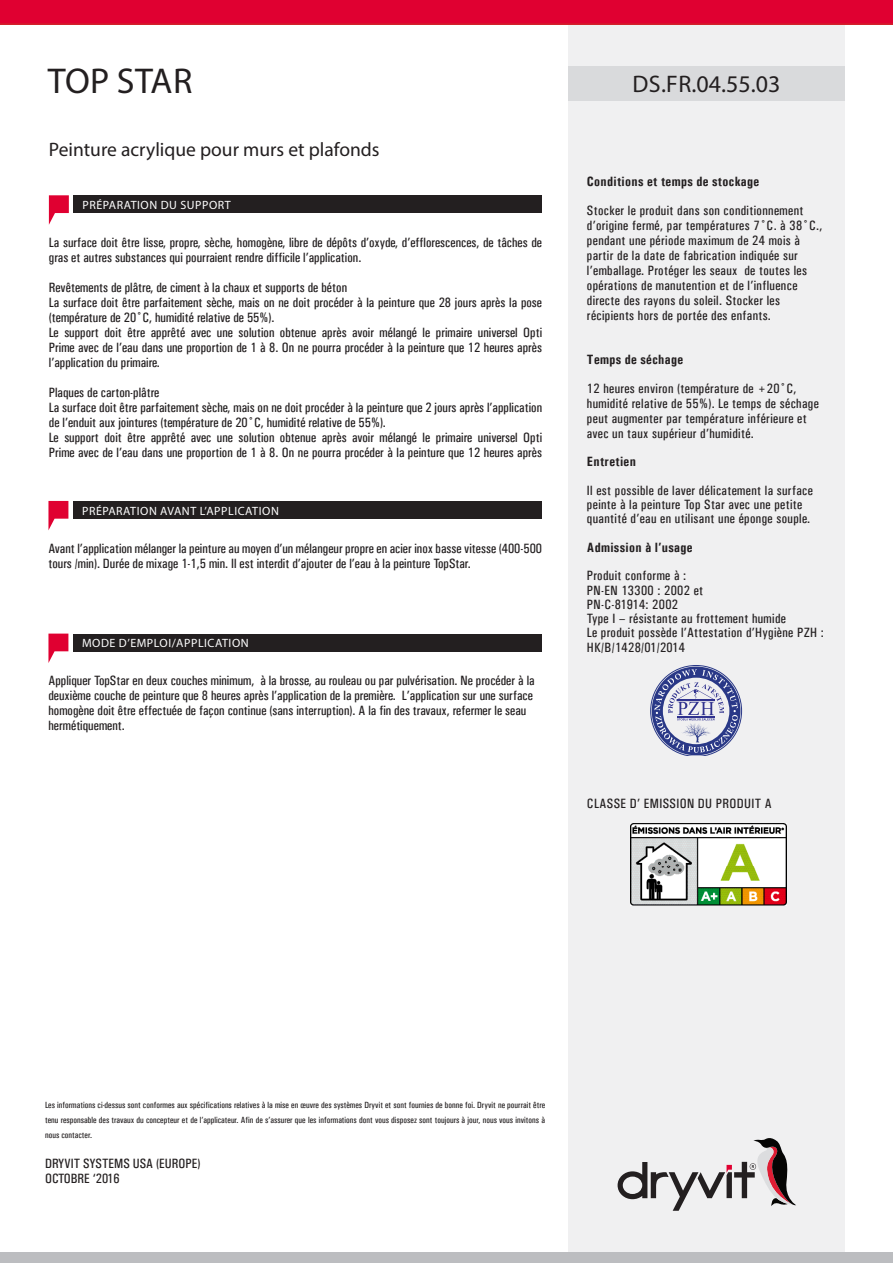
<style>
.page{position:relative;width:893px;height:1263px;background:#fff}
.page>*{position:absolute;margin:0;border:0;box-sizing:border-box;transform-origin:0 0}
.t1{font:36px "Myriad Pro";letter-spacing:.01em;color:#231f20}
.t2{font:24px "Myriad Pro";color:#231f20}
.t3{font:19.5px "Myriad Pro";color:#231f20}
.t4{font:13.5px/15px "Univers Condensed";color:#231f20}
.t5{font:13.5px/15px "Univers Condensed";letter-spacing:.025em;color:#231f20}
.t6{font:700 13.5px "Univers Condensed";letter-spacing:.025em;color:#231f20}
.t7{font:12px "Myriad Pro";letter-spacing:.045em;color:#fff}
.t8{font:9px/15px "Univers Condensed";color:#231f20;text-align:justify}
</style>
<div class="page">
<div style="left:568px;top:0;width:277px;height:1263px;background:#f0f0f1"></div>
<svg style="left:0;top:0;width:893px;height:25px;background:#df0230"></svg>
<svg style="left:618px;top:1138px;width:178px;height:73px"></svg>
<div style="left:0;top:1252px;width:893px;height:11px;background:#bcbdc0"></div>
<div style="left:568px;top:66px;width:277px;height:35px;background:#d9dadc"></div>
<svg style="left:652px;top:667px;width:88px;height:88px"></svg>
<img style="left:630px;top:824px;width:156px;height:81px">
<div style="left:73px;top:195px;width:469px;height:18px;background:#231f20"></div>
<svg style="left:49px;top:195px;width:20px;height:30px"></svg>
<div style="left:73px;top:501px;width:469px;height:18px;background:#231f20"></div>
<svg style="left:48px;top:501px;width:20px;height:29px"></svg>
<div style="left:73px;top:634px;width:469px;height:17px;background:#231f20"></div>
<svg style="left:48px;top:634px;width:20px;height:29px"></svg>
<p class="t1" style="left:48px;top:59px;width:146px">TOP STAR</p>
<p class="t3" style="left:49px;top:137px;width:332px">Peinture acrylique pour murs et plafonds</p>
<p class="t7" style="left:83px;top:198px;width:150px">PRÉPARATION DU SUPPORT</p>
<p class="t4" style="left:49px;top:235px;width:495px">La surface doit être lisse, propre, sèche, homogène, libre de dépôts d’oxyde, d’efflorescences, de tâches de gras et autres substances qui pourraient rendre difficile l’application.</p>
<p class="t4" style="left:49px;top:280px;width:300px">Revêtements de plâtre, de ciment à la chaux et supports de béton</p>
<p class="t4" style="left:49px;top:295px;width:495px">La surface doit être parfaitement sèche, mais on ne doit procéder à la peinture que 28 jours après la pose (température de 20˚C, humidité relative de 55%).</p>
<p class="t4" style="left:49px;top:325px;width:495px;text-align:justify">Le support doit être apprêté avec une solution obtenue après avoir mélangé le primaire universel Opti Prime avec de l’eau dans une proportion de 1 à 8. On ne pourra procéder à la peinture que 12 heures après l’application du primaire.</p>
<p class="t4" style="left:49px;top:385px;width:112px">Plaques de carton-plâtre</p>
<p class="t4" style="left:49px;top:400px;width:495px">La surface doit être parfaitement sèche, mais on ne doit procéder à la peinture que 2 jours après l’application de l’enduit aux jointures (température de 20˚C, humidité relative de 55%).</p>
<p class="t4" style="left:49px;top:430px;width:495px">Le support doit être apprêté avec une solution obtenue après avoir mélangé le primaire universel Opti<br>Prime avec de l’eau dans une proportion de 1 à 8. On ne pourra procéder à la peinture que 12 heures après</p>
<p class="t7" style="left:82px;top:503px;width:198px">PRÉPARATION AVANT L’APPLICATION</p>
<p class="t4" style="left:48px;top:541px;width:495px">Avant l’application mélanger la peinture au moyen d’un mélangeur propre en acier inox basse vitesse (400-500 tours /min). Durée de mixage 1-1,5 min. Il est interdit d’ajouter de l’eau à la peinture TopStar.</p>
<p class="t7" style="left:82px;top:635px;width:168px">MODE D’EMPLOI/APPLICATION</p>
<p class="t4" style="left:48px;top:673px;width:488px">Appliquer TopStar en deux couches minimum, à la brosse, au rouleau ou par pulvérisation. Ne procéder à la deuxième couche de peinture que 8 heures après l’application de la première. L’application sur une surface homogène doit être effectuée de façon continue (sans interruption). A la fin des travaux, refermer le seau hermétiquement.</p>
<p class="t2" style="left:632px;top:70px;width:149px">DS.FR.04.55.03</p>
<p class="t6" style="left:587px;top:173px;width:174px">Conditions et temps de stockage</p>
<p class="t5" style="left:587px;top:203px;width:237px">Stocker le produit dans son conditionnement d’origine fermé, par températures 7˚C. à 38˚C., pendant une période maximum de 24 mois à partir de la date de fabrication indiquée sur l’emballage. Protéger les seaux de toutes les opérations de manutention et de l’influence directe des rayons du soleil. Stocker les récipients hors de portée des enfants.</p>
<p class="t6" style="left:587px;top:351px;width:98px">Temps de séchage</p>
<p class="t5" style="left:587px;top:381px;width:234px">12 heures environ (température de +20˚C, humidité relative de 55%). Le temps de séchage peut augmenter par température inférieure et avec un taux supérieur d’humidité.</p>
<p class="t6" style="left:587px;top:454px;width:50px">Entretien</p>
<p class="t5" style="left:587px;top:483px;width:227px;line-height:14.2px">Il est possible de laver délicatement la surface peinte à la peinture Top Star avec une petite quantité d’eau en utilisant une éponge souple.</p>
<p class="t6" style="left:587px;top:539px;width:107px">Admission à l’usage</p>
<p class="t5" style="left:587px;top:568px;width:101px">Produit conforme à :</p>
<p class="t5" style="left:587px;top:583px;width:118px">PN-EN 13300 : 2002 et</p>
<p class="t5" style="left:587px;top:597px;width:93px">PN-C-81914: 2002</p>
<p class="t5" style="left:587px;top:611px;width:201px">Type I – résistante au frottement humide</p>
<p class="t5" style="left:587px;top:625px;width:238px">Le produit possède l’Attestation d’Hygiène PZH :</p>
<p class="t5" style="left:587px;top:640px;width:99px">HK/B/1428/01/2014</p>
<p class="t5" style="left:587px;top:796px;width:186px">CLASSE D’ EMISSION DU PRODUIT A</p>
<p class="t8" style="left:45px;top:1097px;width:502px">Les informations ci-dessus sont conformes aux spécifications relatives à la mise en œuvre des systèmes Dryvit et sont fournies de bonne foi. Dryvit ne pourrait être tenu responsable des travaux du concepteur et de l’applicateur. Afin de s’assurer que les informations dont vous disposez sont toujours à jour, nous vous invitons à nous contacter.</p>
<p class="t4" style="left:45px;top:1155px;width:157px">DRYVIT SYSTEMS USA (EUROPE)</p>
<p class="t4" style="left:45px;top:1170px;width:76px">OCTOBRE ‘2016</p>
</div>
